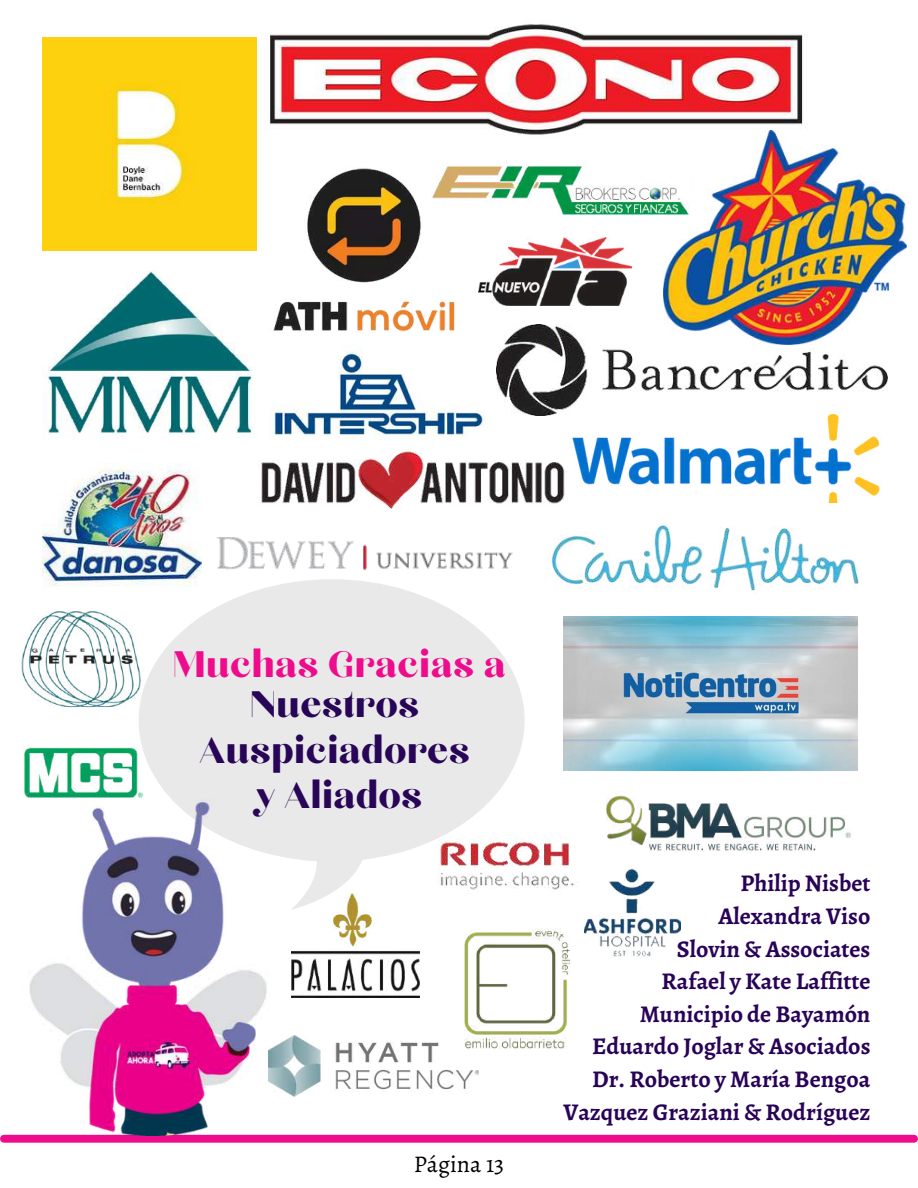
<style>
.page{position:relative;width:918px;height:1188px;background:#fff}
.page>*{position:absolute;margin:0;border:0;box-sizing:border-box;transform-origin:0 0}
.t1{font:46.05px/45.6px "Chloe";color:#290558;text-align:center}
.t2{font:46.05px "Chloe";color:#ee0c8d}
.t3{font:700 24px/32.7px "Alegreya";color:#280357;text-align:right}
.t4{font:24px "Alegreya";color:#000}
</style>
<div class="page">
<div style="left:4px;top:1135px;width:910px;height:8px;background:#ee0c8d"></div>
<svg style="left:139px;top:579px;width:386px;height:314px;fill:#e9e9e9"></svg>
<img style="left:465px;top:165px;width:198px;height:50px">
<img style="left:571px;top:415px;width:309px;height:88px">
<img style="left:606px;top:795px;width:245px;height:57px">
<img style="left:324px;top:893px;width:96px;height:105px">
<img style="left:423px;top:829px;width:154px;height:64px">
<img style="left:43px;top:271px;width:211px;height:168px">
<img style="left:23px;top:732px;width:133px;height:59px">
<img style="left:270px;top:354px;width:216px;height:86px">
<img style="left:43px;top:465px;width:158px;height:141px">
<img style="left:663px;top:143px;width:243px;height:181px">
<img style="left:335px;top:1042px;width:144px;height:49px">
<img style="left:216px;top:537px;width:297px;height:33px">
<img style="left:547px;top:525px;width:312px;height:66px">
<img style="left:43px;top:37px;width:214px;height:214px">
<img style="left:273px;top:166px;width:192px;height:188px">
<img style="left:496px;top:324px;width:392px;height:91px">
<img style="left:584px;top:869px;width:97px;height:89px">
<img style="left:563px;top:617px;width:294px;height:154px">
<img style="left:256px;top:24px;width:547px;height:119px">
<img style="left:479px;top:238px;width:153px;height:67px">
<img style="left:258px;top:446px;width:317px;height:81px">
<img style="left:21px;top:606px;width:129px;height:107px">
<img style="left:459px;top:929px;width:110px;height:124px">
<img style="left:3px;top:791px;width:321px;height:344px">
<h1 class="t2" style="left:173px;top:643px;width:335px">Muchas Gracias a</h1>
<h1 class="t1" style="left:199px;top:683px;width:272px">Nuestros<br>Auspiciadores y Aliados</h1>
<p class="t4" style="left:414px;top:1147px;width:92px">Página 13</p>
<p class="t3" style="left:563px;top:867px;width:309px">Philip Nisbet<br>Alexandra Viso<br>Slovin &amp; Associates<br>Rafael y Kate Laffitte<br>Municipio de Bayamón<br>Eduardo Joglar &amp; Asociados<br>Dr. Roberto y María Bengoa<br>Vazquez Graziani &amp; Rodríguez</p>
</div>
